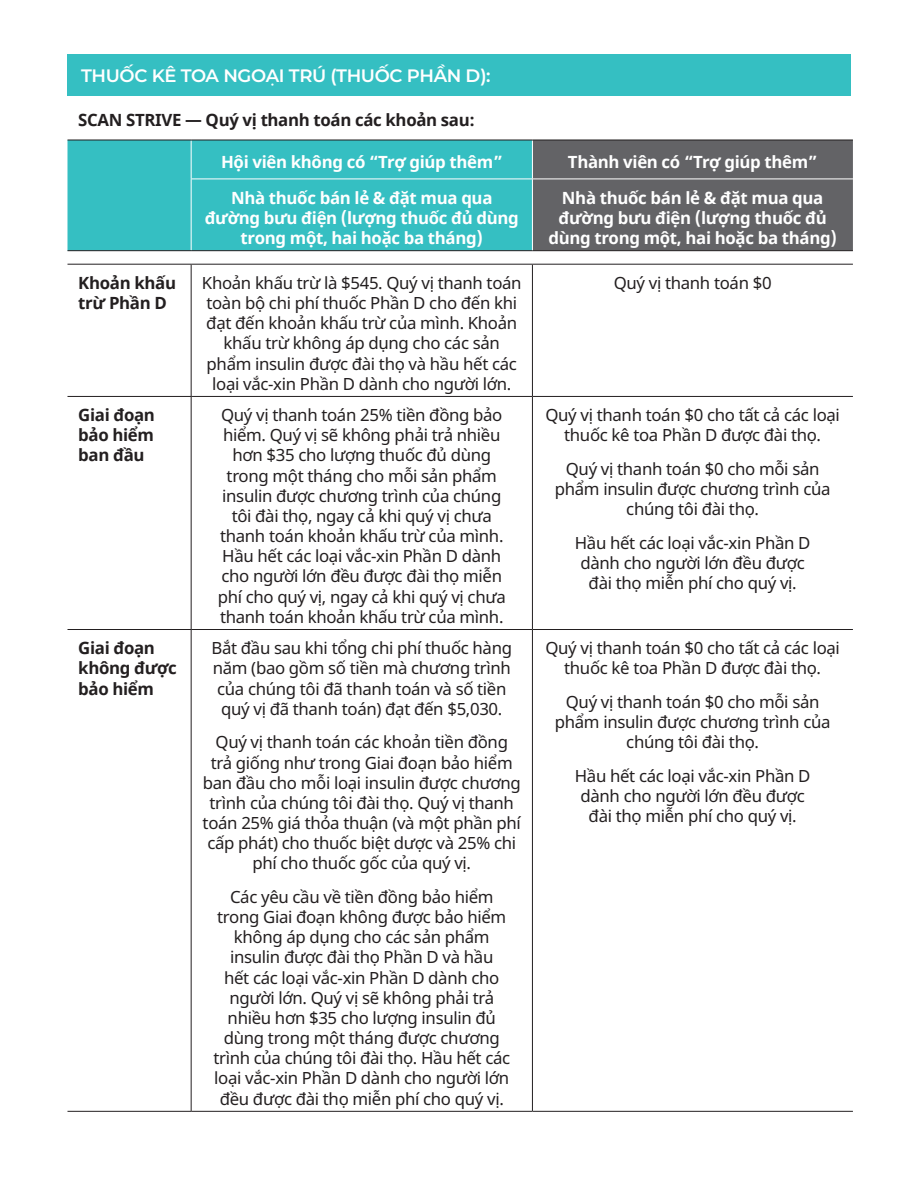
<style>
.page{position:relative;width:918px;height:1188px;background:#fff}
.page>*{position:absolute;margin:0;border:0;box-sizing:border-box;transform-origin:0 0}
.Bar_Page_Header{font:600 18px "Montserrat";letter-spacing:-.02em;color:#fff}
.BODY{font:16.8px/20.1px "Noto Sans";letter-spacing:-.02em;color:#231f20;text-align:center}
.BODY-2{font:700 16.8px/20.1px "Noto Sans";letter-spacing:-.02em;color:#fff;text-align:center}
.BODY-3{font:700 16.8px/20.1px "Noto Sans";letter-spacing:-.02em;color:#231f20}
</style>
<div class="page">
<div style="left:68px;top:141px;width:464px;height:109px;background:#35bfc2"></div>
<div style="left:533px;top:141px;width:320px;height:109px;background:#636366"></div>
<hr style="left:191px;top:140px;width:1px;height:39px;background:#fff">
<hr style="left:191px;top:179px;width:1px;height:71px;background:#fff">
<hr style="left:191px;top:265px;width:1px;height:131px;background:#231f20">
<hr style="left:191px;top:397px;width:1px;height:232px;background:#231f20">
<hr style="left:191px;top:630px;width:1px;height:481px;background:#231f20">
<hr style="left:68px;top:250px;width:123px;height:1px;background:#231f20">
<hr style="left:191px;top:250px;width:341px;height:1px;background:#231f20">
<hr style="left:68px;top:264px;width:123px;height:1px;background:#231f20">
<hr style="left:191px;top:264px;width:341px;height:1px;background:#231f20">
<hr style="left:68px;top:396px;width:123px;height:1px;background:#231f20">
<hr style="left:191px;top:396px;width:341px;height:1px;background:#231f20">
<hr style="left:68px;top:629px;width:123px;height:1px;background:#231f20">
<hr style="left:191px;top:629px;width:341px;height:1px;background:#231f20">
<hr style="left:68px;top:1111px;width:123px;height:1px;background:#231f20">
<hr style="left:191px;top:1111px;width:341px;height:1px;background:#231f20">
<hr style="left:532px;top:265px;width:1px;height:131px;background:#231f20">
<hr style="left:532px;top:397px;width:1px;height:232px;background:#231f20">
<hr style="left:532px;top:630px;width:1px;height:481px;background:#231f20">
<hr style="left:68px;top:140px;width:123px;height:1px;background:#231f20">
<hr style="left:191px;top:140px;width:341px;height:1px;background:#231f20">
<hr style="left:532px;top:140px;width:321px;height:1px;background:#231f20">
<hr style="left:191px;top:179px;width:341px;height:1px;background:#fff">
<hr style="left:532px;top:179px;width:321px;height:1px;background:#fff">
<hr style="left:532px;top:250px;width:321px;height:1px;background:#231f20">
<hr style="left:532px;top:264px;width:321px;height:1px;background:#231f20">
<hr style="left:532px;top:396px;width:321px;height:1px;background:#231f20">
<hr style="left:532px;top:629px;width:321px;height:1px;background:#231f20">
<hr style="left:532px;top:1111px;width:321px;height:1px;background:#231f20">
<div style="left:68px;top:54px;width:783px;height:41px;background:#35bfc2"></div>
<p class="Bar_Page_Header" style="left:81px;top:63px;width:411px">THUỐC KÊ TOA NGOẠI TRÚ (THUỐC PHẦN D):</p>
<p class="BODY-3" style="left:78px;top:111px;width:398px">SCAN STRIVE — Quý vị thanh toán các khoản sau:</p>
<p class="BODY-2" style="left:221px;top:153px;width:283px">Hội viên không có “Trợ giúp thêm”</p>
<p class="BODY-2" style="left:568px;top:153px;width:251px">Thành viên có “Trợ giúp thêm”</p>
<p class="BODY-2" style="left:205px;top:188px;width:316px">Nhà thuốc bán lẻ &amp; đặt mua qua đường bưu điện (lượng thuốc đủ dùng trong một, hai hoặc ba tháng)</p>
<p class="BODY-2" style="left:549px;top:188px;width:290px">Nhà thuốc bán lẻ &amp; đặt mua qua đường bưu điện (lượng thuốc đủ dùng trong một, hai hoặc ba tháng)</p>
<p class="BODY-3" style="left:78px;top:273px;width:99px">Khoản khấu trừ Phần D</p>
<p class="BODY" style="left:202px;top:273px;width:321px">Khoản khấu trừ là $545. Quý vị thanh toán toàn bộ chi phí thuốc Phần D cho đến khi đạt đến khoản khấu trừ của mình. Khoản khấu trừ không áp dụng cho các sản phẩm insulin được đài thọ và hầu hết các loại vắc-xin Phần D dành cho người lớn.</p>
<p class="BODY" style="left:614px;top:273px;width:159px">Quý vị thanh toán $0</p>
<p class="BODY-3" style="left:78px;top:405px;width:78px;text-align:justify">Giai đoạn bảo hiểm ban đầu</p>
<p class="BODY" style="left:218px;top:405px;width:290px">Quý vị thanh toán 25% tiền đồng bảo hiểm. Quý vị sẽ không phải trả nhiều hơn $35 cho lượng thuốc đủ dùng trong một tháng cho mỗi sản phẩm insulin được chương trình của chúng tôi đài thọ, ngay cả khi quý vị chưa thanh toán khoản khấu trừ của mình.<br>Hầu hết các loại vắc-xin Phần D dành cho người lớn đều được đài thọ miễn phí cho quý vị, ngay cả khi quý vị chưa thanh toán khoản khấu trừ của mình.</p>
<p class="BODY" style="left:545px;top:405px;width:296px">Quý vị thanh toán $0 cho tất cả các loại thuốc kê toa Phần D được đài thọ.</p>
<p class="BODY" style="left:555px;top:459px;width:277px">Quý vị thanh toán $0 cho mỗi sản phẩm insulin được chương trình của chúng tôi đài thọ.</p>
<p class="BODY" style="left:575px;top:533px;width:237px">Hầu hết các loại vắc-xin Phần D dành cho người lớn đều được đài thọ miễn phí cho quý vị.</p>
<p class="BODY-3" style="left:78px;top:638px;width:100px">Giai đoạn không được bảo hiểm</p>
<p class="BODY" style="left:211px;top:638px;width:302px">Bắt đầu sau khi tổng chi phí thuốc hàng năm (bao gồm số tiền mà chương trình của chúng tôi đã thanh toán và số tiền quý vị đã thanh toán) đạt đến $5,030.</p>
<p class="BODY" style="left:203px;top:733px;width:320px">Quý vị thanh toán các khoản tiền đồng<br>trả giống như trong Giai đoạn bảo hiểm ban đầu cho mỗi loại insulin được chương trình của chúng tôi đài thọ. Quý vị thanh toán 25% giá thỏa thuận (và một phần phí cấp phát) cho thuốc biệt dược và 25% chi phí cho thuốc gốc của quý vị.</p>
<p class="BODY" style="left:213px;top:887px;width:298px">Các yêu cầu về tiền đồng bảo hiểm trong Giai đoạn không được bảo hiểm không áp dụng cho các sản phẩm insulin được đài thọ Phần D và hầu<br>hết các loại vắc-xin Phần D dành cho người lớn. Quý vị sẽ không phải trả nhiều hơn $35 cho lượng insulin đủ dùng trong một tháng được chương trình của chúng tôi đài thọ. Hầu hết các loại vắc-xin Phần D dành cho người lớn đều được đài thọ miễn phí cho quý vị.</p>
<p class="BODY" style="left:545px;top:638px;width:296px">Quý vị thanh toán $0 cho tất cả các loại thuốc kê toa Phần D được đài thọ.</p>
<p class="BODY" style="left:555px;top:692px;width:277px">Quý vị thanh toán $0 cho mỗi sản phẩm insulin được chương trình của chúng tôi đài thọ.</p>
<p class="BODY" style="left:575px;top:766px;width:237px">Hầu hết các loại vắc-xin Phần D dành cho người lớn đều được đài thọ miễn phí cho quý vị.</p>
</div>
